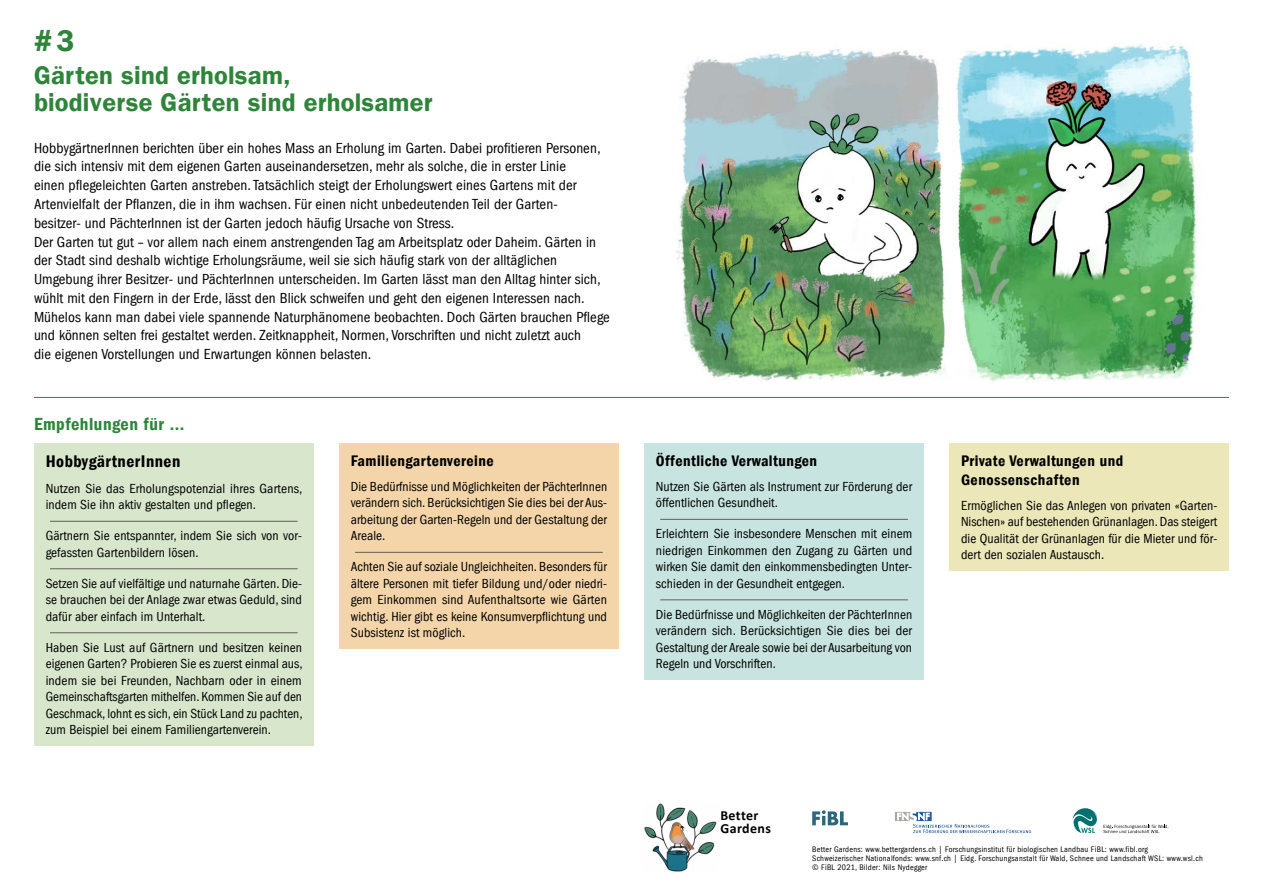
<style>
.page{position:relative;width:1263px;height:893px;background:#fff}
.page>*{position:absolute;margin:0;border:0;box-sizing:border-box;transform-origin:0 0}
.t1{font:30px "Franklin Gothic LT Com Dm";color:#2e853a}
.t2{font:25.5px/27px "Franklin Gothic LT Com Dm";letter-spacing:.01em;color:#2e853a}
.t3{font:18px "Franklin Gothic LT Com Dm Cn";letter-spacing:.03em;color:#2e853a}
.t4{font:17.4px "Franklin Gothic LT Com Dm Cn";letter-spacing:.03em;color:#000}
.t5{font:15.75px/18.8px "Franklin Gothic LT Com Dm Cn";letter-spacing:.03em;color:#000}
.t6{font:condensed 15px/18.8px "Franklin Gothic LT Com";letter-spacing:.005em;color:#000}
.t7{font:700 13.95px/12.6px "Calibri";letter-spacing:.03em;color:#000}
.t8{font:condensed 13.5px/16.5px "Franklin Gothic LT Com";letter-spacing:.005em;color:#000;text-align:justify}
.t9{font:condensed 8.25px/9px "Franklin Gothic LT Com";letter-spacing:.03em;color:#000}
</style>
<div class="page">
<svg style="left:812px;top:810px;width:36px;height:15px"></svg>
<img style="left:644px;top:804px;width:73px;height:68px">
<svg style="left:1072px;top:808px;width:97px;height:25px"></svg>
<svg style="left:916px;top:811px;width:16px;height:1px"></svg>
<svg style="left:895px;top:812px;width:136px;height:21px"></svg>
<hr style="left:34px;top:397px;width:1195px;height:1px;background:#2e853a">
<div style="left:34px;top:443px;width:280px;height:303px;background:#d8e7cc"></div>
<hr style="left:50px;top:521px;width:248px;height:1px;background:#625f57">
<hr style="left:50px;top:568px;width:248px;height:1px;background:#625f57">
<hr style="left:50px;top:632px;width:248px;height:1px;background:#625f57">
<div style="left:339px;top:443px;width:280px;height:206px;background:#f3d5a9"></div>
<hr style="left:355px;top:552px;width:248px;height:1px;background:#625f57">
<div style="left:644px;top:443px;width:280px;height:237px;background:#c7e4e0"></div>
<hr style="left:660px;top:519px;width:248px;height:1px;background:#625f57">
<hr style="left:660px;top:599px;width:248px;height:1px;background:#625f57">
<div style="left:949px;top:443px;width:280px;height:128px;background:#ebe7b8"></div>
<img style="left:676px;top:44px;width:522px;height:337px">
<h1 class="t1" style="left:34px;top:22px;width:42px">#3</h1>
<h2 class="t2" style="left:34px;top:61px;width:400px">Gärten sind erholsam,<br>biodiverse Gärten sind erholsamer</h2>
<p class="t6" style="left:34px;top:139px;width:577px">HobbygärtnerInnen berichten über ein hohes Mass an Erholung im Garten. Dabei profitieren Personen, die sich intensiv mit dem eigenen Garten auseinandersetzen, mehr als solche, die in erster Linie<br>einen pflegeleichten Garten anstreben. Tatsächlich steigt der Erholungswert eines Gartens mit der Artenvielfalt der Pflanzen, die in ihm wachsen. Für einen nicht unbedeutenden Teil der Garten-<br>besitzer- und PächterInnen ist der Garten jedoch häufig Ursache von Stress.<br>Der Garten tut gut – vor allem nach einem anstrengenden Tag am Arbeitsplatz oder Daheim. Gärten in der Stadt sind deshalb wichtige Erholungsräume, weil sie sich häufig stark von der alltäglichen Umgebung ihrer Besitzer- und PächterInnen unterscheiden. Im Garten lässt man den Alltag hinter sich, wühlt mit den Fingern in der Erde, lässt den Blick schweifen und geht den eigenen Interessen nach.<br>Mühelos kann man dabei viele spannende Naturphänomene beobachten. Doch Gärten brauchen Pflege und können selten frei gestaltet werden. Zeitknappheit, Normen, Vorschriften und nicht zuletzt auch<br>die eigenen Vorstellungen und Erwartungen können belasten.</p>
<h3 class="t3" style="left:34px;top:414px;width:152px">Empfehlungen für ...</h3>
<p class="t4" style="left:46px;top:451px;width:136px">HobbygärtnerInnen</p>
<p class="t8" style="left:46px;top:480px;width:258px">Nutzen Sie das Erholungspotenzial ihres Gartens, indem Sie ihn aktiv gestalten und pflegen.</p>
<p class="t8" style="left:46px;top:528px;width:258px">Gärtnern Sie entspannter, indem Sie sich von vor&shy;gefassten Gartenbildern lösen.</p>
<p class="t8" style="left:46px;top:575px;width:258px">Setzen Sie auf vielfältige und naturnahe Gärten. Die&shy;se brauchen bei der Anlage zwar etwas Geduld, sind dafür aber einfach im Unterhalt.</p>
<p class="t8" style="left:46px;top:639px;width:259px">Haben Sie Lust auf Gärtnern und besitzen keinen eigenen Garten? Probieren Sie es zuerst einmal aus, indem sie bei Freunden, Nachbarn oder in einem Gemeinschaftsgarten mithelfen. Kommen Sie auf den Geschmack, lohnt es sich, ein Stück Land zu pachten, zum Beispiel bei einem Familiengartenverein.</p>
<p class="t5" style="left:351px;top:451px;width:144px">Familiengartenvereine</p>
<p class="t8" style="left:351px;top:478px;width:258px">Die Bedürfnisse und Möglichkeiten der PächterInnen verändern sich. Berücksichtigen Sie dies bei der Aus&shy;arbeitung der Garten-Regeln und der Gestaltung der Areale.</p>
<p class="t8" style="left:351px;top:559px;width:258px">Achten Sie auf soziale Ungleichheiten. Besonders für ältere Personen mit tiefer Bildung und/oder niedri&shy;gem Einkommen sind Aufenthaltsorte wie Gärten wichtig. Hier gibt es keine Konsumverpflichtung und Subsistenz ist möglich.</p>
<p class="t5" style="left:656px;top:451px;width:163px">Öffentliche Verwaltungen</p>
<p class="t8" style="left:656px;top:478px;width:258px">Nutzen Sie Gärten als Instrument zur Förderung der öffentlichen Gesundheit.</p>
<p class="t8" style="left:656px;top:526px;width:258px">Erleichtern Sie insbesondere Menschen mit einem niedrigen Einkommen den Zugang zu Gärten und wirken Sie damit den einkommensbedingten Unter&shy;schieden in der Gesundheit entgegen.</p>
<p class="t8" style="left:656px;top:606px;width:258px">Die Bedürfnisse und Möglichkeiten der PächterInnen verändern sich. Berücksichtigen Sie dies bei der Gestaltung der Areale sowie bei der Ausarbeitung von Regeln und Vorschriften.</p>
<p class="t5" style="left:961px;top:451px;width:164px">Private Verwaltungen und<br>Genossenschaften</p>
<p class="t8" style="left:961px;top:497px;width:258px">Ermöglichen Sie das Anlegen von privaten «Garten-Nischen» auf bestehenden Grünanlagen. Das steigert die Qualität der Grünanlagen für die Mieter und för&shy;dert den sozialen Austausch.</p>
<p class="t7" style="left:720px;top:809px;width:52px">Better<br>Gardens</p>
<p class="t9" style="left:812px;top:845px;width:392px">Better Gardens: www.bettergardens.ch | Forschungsinstitut für biologischen Landbau FiBL: www.fibl.org<br>Schweizerischer Nationalfonds: www.snf.ch | Eidg. Forschungsanstalt für Wald, Schnee und Landschaft WSL: www.wsl.ch © FiBL 2021, Bilder: Nils Nydegger</p>
</div>
